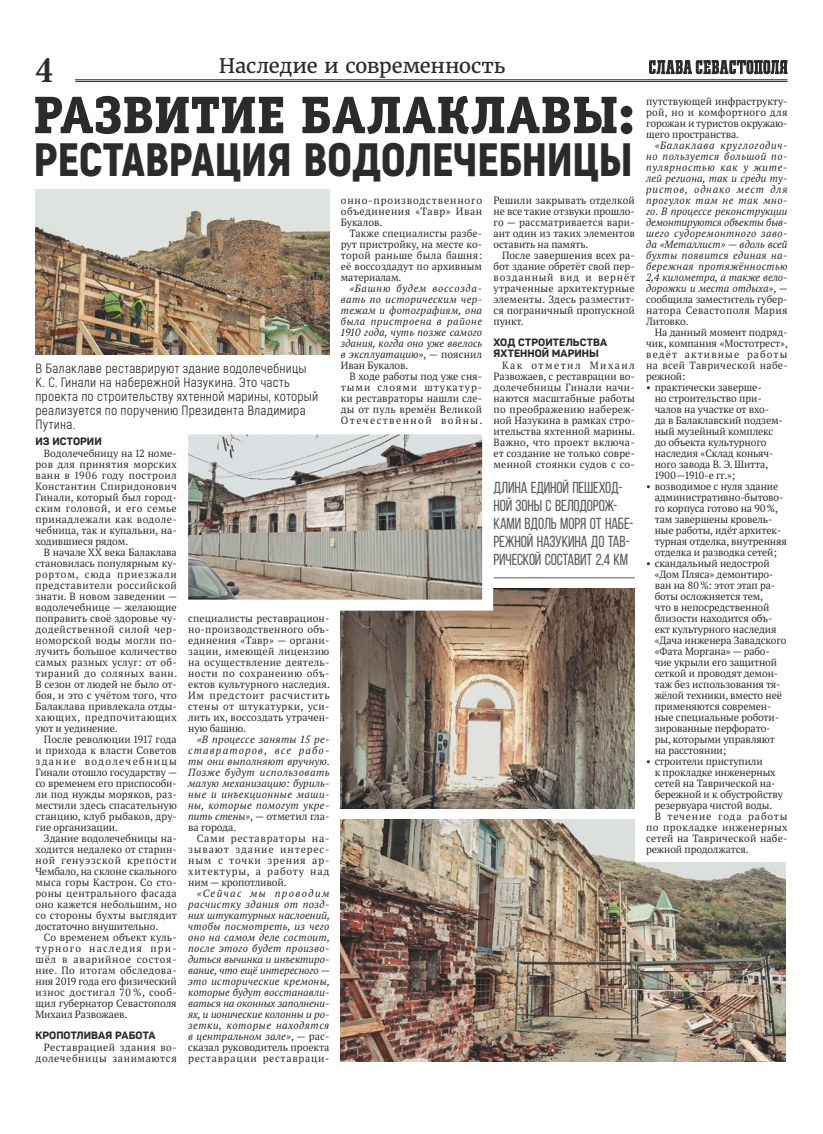
<style>
.page{position:relative;width:823px;height:1134px;background:#fff}
.page>*{position:absolute;margin:0;border:0;box-sizing:border-box;transform-origin:0 0}
.t1{font:53px "Officina Serif Extra Bold ITC";letter-spacing:.03em;color:#2b2b2a}
.t2{font:900 46.8px "Akrobat";letter-spacing:-.01em;color:#2b2b2a}
.t3{font:700 condensed 38px "Minion Pro";color:#2b2b2a}
.t4{font:20px "Merriweather";letter-spacing:-.01em;color:#2b2b2a}
.t5{font:16px/18px "Bebas Neue";letter-spacing:-.01em;color:#5c5c5b}
.t6{font:13.5px/13.9px "Akrobat";letter-spacing:.015em;color:#2b2b2a}
.t7{font:10.5px/11px "PT Serif Pro";letter-spacing:-.01em;color:#2b2b2a;text-align:justify}
.t8{font:italic 10.5px/11px "PT Serif Pro";letter-spacing:.015em;color:#2b2b2a;text-align:justify}
.t9{font:10.5px/11px "PT Serif Pro";letter-spacing:.04em;color:#2b2b2a;text-align:right}
.t10{font:800 10.5px/11px "Panton";letter-spacing:.01em;color:#2b2b2a}
.t11{font:10.5px "PT Serif Pro";letter-spacing:.02em;color:#2b2b2a}
.t12{font:10.5px "PT Serif Pro";letter-spacing:.085em;color:#2b2b2a}
.s1{font-style:normal}
</style>
<div class="page">
<svg style="left:649px;top:60px;width:138px;height:14px"></svg>
<hr style="left:493px;top:577px;width:141px;height:1px;background:#5c5c5b">
<img style="left:35px;top:190px;width:294px;height:165px">
<img style="left:340px;top:589px;width:294px;height:220px">
<img style="left:340px;top:820px;width:445px;height:242px">
<svg style="left:188px;top:434px;width:310px;height:182px;background:#b2aca5"></svg>
<div style="left:634px;top:95px;width:153px;height:766px;background:#fff"></div>
<hr style="left:75px;top:80px;width:712px;height:1px;background:#2b2b2a">
<hr style="left:75px;top:81px;width:712px;height:1px;background:#2b2b2a">
<h3 class="t3" style="left:35px;top:47px;width:19px">4</h3>
<h3 class="t4" style="left:219px;top:54px;width:288px">Наследие и современность</h3>
<h1 class="t1" style="left:34px;top:82px;width:602px">РАЗВИТИЕ БАЛАКЛАВЫ:</h1>
<h2 class="t2" style="left:34px;top:130px;width:600px">РЕСТАВРАЦИЯ ВОДОЛЕЧЕБНИЦЫ</h2>
<p class="t6" style="left:35px;top:362px;width:284px">В Балаклаве реставрируют здание водолечебницы К. С. Гинали на набережной Назукина. Это часть проекта по строительству яхтенной марины, который реализуется по поручению Президента Владимира Путина.</p>
<p class="t10" style="left:35px;top:435px;width:68px">ИЗ ИСТОРИИ</p>
<p class="t7" style="left:35px;top:447px;width:143px;text-indent:9px">Водолечебницу на 12 номе&shy;ров для принятия морских ванн в 1906 году построил Константин Спиридонович Гинали, который был город&shy;ским головой, и его семье принадлежали как водоле&shy;чебница, так и купальни, на&shy;ходившиеся рядом.</p>
<p class="t7" style="left:35px;top:546px;width:143px;text-indent:8px">В начале XX века Балаклава становилась популярным ку&shy;рортом, сюда приезжали представители российской знати. В новом заведении — водолечебнице — желающие поправить своё здоровье чу&shy;додейственной силой чер&shy;номорской воды могли по&shy;лучить большое количество самых разных услуг: от об&shy;тираний до соляных ванн.<br>В сезон от людей не было от&shy;боя, и это с учётом того, что Балаклава привлекала отды&shy;хающих, предпочитающих уют и уединение.</p>
<p class="t7" style="left:35px;top:733px;width:143px;text-indent:8px">После революции 1917 года и прихода к власти Советов здание водолечебницы Гинали отошло государству — со временем его приспособи&shy;ли под нужды моряков, раз&shy;местили здесь спасательную станцию, клуб рыбаков, дру&shy;гие организации.</p>
<p class="t7" style="left:35px;top:832px;width:143px;text-indent:8px">Здание водолечебницы на&shy;ходится недалеко от старин&shy;ной генуэзской крепости Чембало, на склоне скального мыса горы Кастрон. Со сто&shy;роны центрального фасада оно кажется небольшим, но со стороны бухты выглядит достаточно внушительно.</p>
<p class="t7" style="left:35px;top:931px;width:143px;text-indent:8px">Со временем объект куль&shy;турного наследия при&shy;шёл в аварийное состоя&shy;ние. По итогам обследова&shy;ния 2019 года его физический износ достигал 70 %, сооб&shy;щил губернатор Севастополя Михаил Развожаев.</p>
<p class="t10" style="left:35px;top:1029px;width:121px">КРОПОТЛИВАЯ РАБОТА</p>
<p class="t9" style="left:35px;top:1041px;width:143px">Реставрацией здания во&shy;долечебницы занимаются</p>
<p class="t7" style="left:188px;top:612px;width:143px">специалисты реставрацион&shy;но-производственного объ&shy;единения «Тавр» — органи&shy;зации, имеющей лицензию на осуществление деятель&shy;ности по сохранению объ&shy;ектов культурного наследия.<br>Им предстоит расчистить стены от штукатурки, уси&shy;лить их, воссоздать утрачен&shy;ную башню.</p>
<p class="t8" style="left:188px;top:733px;width:143px;text-indent:9px">«В процессе заняты 15 ре&shy;ставраторов, все рабо&shy;ты они выполняют вручную.<br>Позже будут использовать малую механизацию: буриль&shy;ные и инъекционные маши&shy;ны, которые помогут укре&shy;пить стены»<span class="s1">, — отметил гла&shy;ва города.</span></p>
<p class="t7" style="left:188px;top:832px;width:143px;text-indent:9px">Сами реставраторы на&shy;зывают здание интерес&shy;ным с точки зрения ар&shy;хитектуры, а работу над ним — кропотливой.</p>
<p class="t8" style="left:188px;top:887px;width:143px;text-indent:9px">«Сейчас мы проводим расчистку здания от позд&shy;них штукатурных наслоений, чтобы посмотреть, из чего оно на самом деле состоит, после этого будет произво&shy;диться вычинка и инъектиро&shy;вание, что ещё интересного — это исторические кремоны, которые будут восстанавли&shy;ваться на оконных заполнени&shy;ях, и ионические колонны и ро&shy;зетки, которые находятся в центральном зале»<span class="s1">, — рас&shy;сказал руководитель проекта реставрации реставраци-</span></p>
<p class="t7" style="left:340px;top:194px;width:143px">онно-производственного объединения «Тавр» Иван Букалов.</p>
<p class="t7" style="left:340px;top:227px;width:143px;text-indent:9px">Также специалисты разбе&shy;рут пристройку, на месте ко&shy;торой раньше была башня: её воссоздадут по архивным материалам.</p>
<p class="t8" style="left:340px;top:282px;width:143px;text-indent:8px">«Башню будем воссозда&shy;вать по историческим чер&shy;тежам и фотографиям, она была пристроена в районе 1910 года, чуть позже самого здания, когда оно уже ввелось в эксплуатацию»<span class="s1">, — пояснил Иван Букалов.</span></p>
<p class="t7" style="left:340px;top:370px;width:143px;text-indent:8px">В ходе работы под уже сня&shy;тыми слоями штукатур&shy;ки реставраторы нашли сле&shy;ды от пуль времён Великой Отечественной войны.</p>
<p class="t7" style="left:493px;top:194px;width:143px">Решили закрывать отделкой не все такие отзвуки прошло&shy;го — рассматривается вари&shy;ант один из таких элементов оставить на память.</p>
<p class="t7" style="left:493px;top:249px;width:143px;text-indent:8px">После завершения всех ра&shy;бот здание обретёт свой пер&shy;возданный вид и вернёт утраченные архитектурные элементы. Здесь разместит&shy;ся пограничный пропускной пункт.</p>
<p class="t10" style="left:493px;top:336px;width:115px">ХОД СТРОИТЕЛЬСТВА<br>ЯХТЕННОЙ МАРИНЫ</p>
<p class="t7" style="left:493px;top:359px;width:143px;text-indent:9px">Как отметил Михаил Развожаев, с реставрации во&shy;долечебницы Гинали начи&shy;наются масштабные работы по преображению набереж&shy;ной Назукина в рамках стро&shy;ительства яхтенной марины.<br>Важно, что проект включа&shy;ет создание не только совре&shy;менной стоянки судов с со-</p>
<h3 class="t5" style="left:493px;top:479px;width:141px">Длина единой пешеход&shy;ной зоны с велодорож&shy;ками вдоль моря от набе&shy;режной Назукина до Тав&shy;рической составит 2,4 км</h3>
<p class="t7" style="left:645px;top:95px;width:143px">путствующей инфраструкту&shy;рой, но и комфортного для горожан и туристов окружаю&shy;щего пространства.</p>
<p class="t8" style="left:645px;top:139px;width:143px;text-indent:8px">«Балаклава круглогодич&shy;но пользуется большой по&shy;пулярностью как у жите&shy;лей региона, так и среди ту&shy;ристов, однако мест для прогулок там не так мно&shy;го. В процессе реконструкции демонтируются объекты быв&shy;шего судоремонтного заво&shy;да «Металлист» — вдоль всей бухты появится единая на&shy;бережная протяжённостью 2,4 километра, а также вело&shy;дорожки и места отдыха»<span class="s1">, — сообщила заместитель губер&shy;натора Севастополя Мария Литовко.</span></p>
<p class="t7" style="left:645px;top:326px;width:143px;text-align:left;text-indent:8px">На данный момент подряд&shy;чик, компания «Мостотрест», ведёт активные работы на всей Таврической набе&shy;режной:</p>
<p class="t7" style="left:654px;top:381px;width:130px;text-align:left;text-indent:-9px">• практически заверше-<br>но строительство при&shy;чалов на участке от вхо-<br>да в Балаклавский подзем&shy;ный музейный комплекс до объекта культурного наследия «Склад коньяч&shy;ного завода В. Э. Шитта,<br>1900—1910-е гг.»;</p>
<p class="t7" style="left:654px;top:480px;width:134px;text-align:left;text-indent:-8px">• возводимое с нуля здание административно-бытово&shy;го корпуса готово на 90 %, там завершены кровель&shy;ные работы, идёт архитек&shy;турная отделка, внутренняя отделка и разводка сетей;</p>
<p class="t7" style="left:654px;top:557px;width:133px;text-align:left;text-indent:-8px">• скандальный недострой «Дом Пляса» демонтиро&shy;ван на 80 %: этот этап ра&shy;боты осложняется тем,<br>что в непосредственной близости находится объ&shy;ект культурного наследия «Дача инженера Завадского «Фата Моргана» — рабо&shy;чие укрыли его защитной сеткой и проводят демон&shy;таж без использования тя&shy;жёлой техники, вместо неё применяются современ&shy;ные специальные роботи&shy;зированные перфорато&shy;ры, которыми управляют на расстоянии;</p>
<p class="t7" style="left:645px;top:755px;width:118px">• строители приступили</p>
<p class="t7" style="left:654px;top:766px;width:122px">к прокладке инженерных</p>
<p class="t7" style="left:654px;top:777px;width:122px">сетей на Таврической на-</p>
<p class="t7" style="left:654px;top:788px;width:130px">бережной и к обустройству</p>
<p class="t7" style="left:654px;top:799px;width:119px">резервуара чистой воды.</p>
<p class="t12" style="left:654px;top:809px;width:134px">В течение года работы</p>
<p class="t9" style="left:645px;top:821px;width:143px">по прокладке инженерных</p>
<p class="t11" style="left:645px;top:831px;width:143px">сетей на Таврической набе-</p>
<p class="t7" style="left:645px;top:843px;width:104px">режной продолжатся.</p>
</div>
